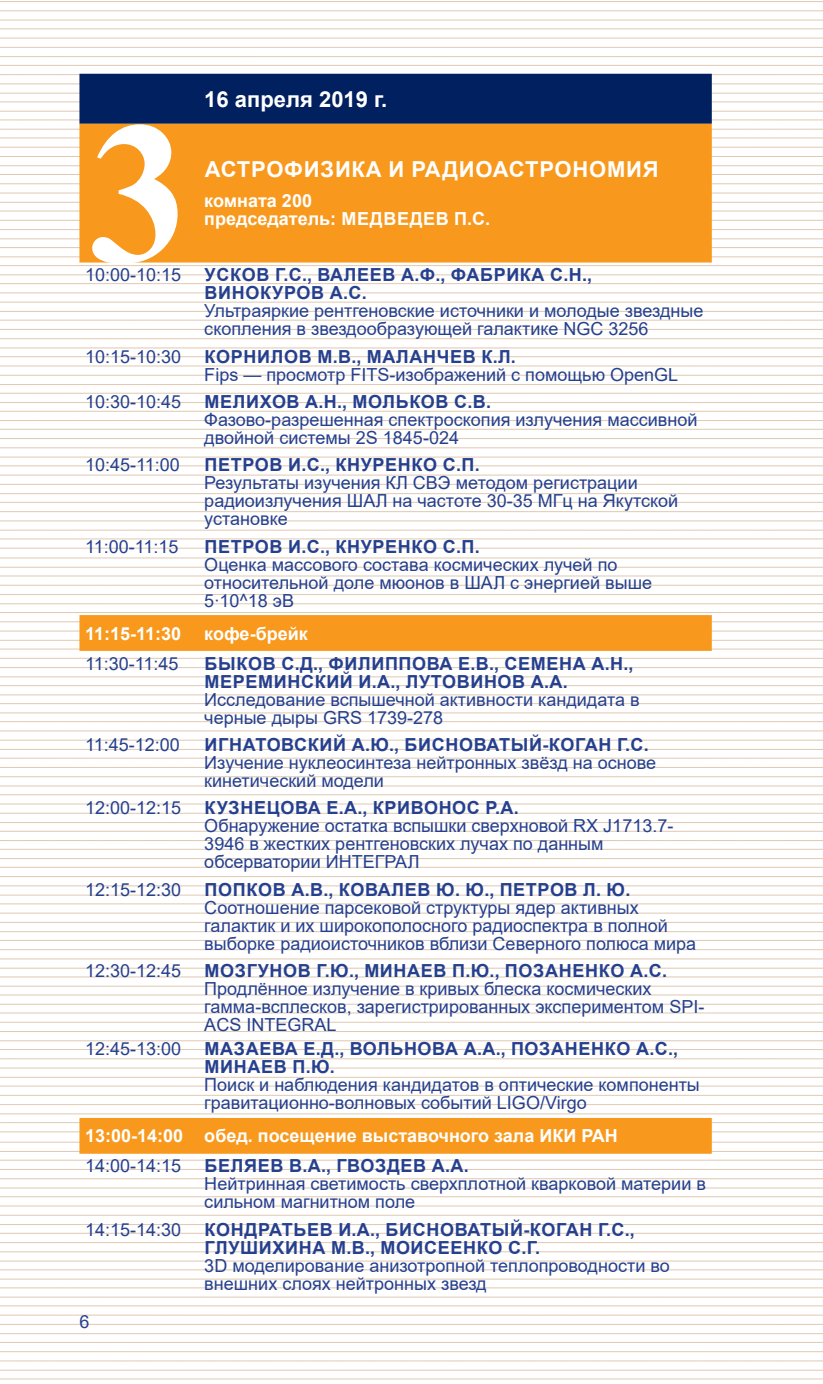
<style>
.page{position:relative;width:823px;height:1384px;background:#fff}
.page>*{position:absolute;margin:0;border:0;box-sizing:border-box;transform-origin:0 0}
.t1{font:700 202px "Times New Roman";color:#fff}
.t2{font:700 22px "Arial";letter-spacing:.02em;color:#fff}
.t3{font:700 22px "Arial";color:#fff}
.t4{font:18px/18px "Arial";color:#25408f}
.t5{font:700 18px/18px "Arial";letter-spacing:.035em;color:#25408f}
.t6{font:700 18px/18px "Arial";color:#fff}
</style>
<div class="page">
<img style="left:0;top:1px;width:822px;height:1379px">
<div style="left:79px;top:74px;width:632px;height:50px;background:#002060"></div>
<div style="left:79px;top:124px;width:632px;height:138px;background:#f8991d"></div>
<div style="left:79px;top:615px;width:632px;height:36px;background:#f8991d"></div>
<div style="left:79px;top:1117px;width:632px;height:36px;background:#f8991d"></div>
<h1 class="t1" style="left:89px;top:47px;width:101px">3</h1>
<p class="t3" style="left:204px;top:83px;width:184px">16 апреля 2019 г.</p>
<p class="t2" style="left:204px;top:154px;width:455px">АСТРОФИЗИКА И РАДИОАСТРОНОМИЯ</p>
<p class="t6" style="left:204px;top:192px;width:287px">комната 200<br>председатель: МЕДВЕДЕВ П.С.</p>
<p class="t4" style="left:85px;top:266px;width:98px">10:00-10:15</p>
<p class="t5" style="left:204px;top:266px;width:389px">УСКОВ Г.С., ВАЛЕЕВ А.Ф., ФАБРИКА С.Н.,<br>ВИНОКУРОВ А.С.</p>
<p class="t4" style="left:204px;top:302px;width:500px">Ультраяркие рентгеновские источники и молодые звездные скопления в звездообразующей галактике NGC 3256</p>
<p class="t4" style="left:85px;top:347px;width:98px">10:15-10:30</p>
<p class="t5" style="left:204px;top:347px;width:312px">КОРНИЛОВ М.В., МАЛАНЧЕВ К.Л.</p>
<p class="t4" style="left:204px;top:365px;width:475px">Fips — просмотр FITS-изображений с помощью OpenGL</p>
<p class="t4" style="left:85px;top:392px;width:98px">10:30-10:45</p>
<p class="t5" style="left:204px;top:393px;width:288px">МЕЛИХОВ А.Н., МОЛЬКОВ С.В.</p>
<p class="t4" style="left:204px;top:410px;width:494px">Фазово-разрешенная спектроскопия излучения массивной двойной системы 2S 1845-024</p>
<p class="t4" style="left:85px;top:456px;width:96px">10:45-11:00</p>
<p class="t5" style="left:204px;top:456px;width:276px">ПЕТРОВ И.С., КНУРЕНКО С.П.</p>
<p class="t4" style="left:204px;top:474px;width:475px">Результаты изучения КЛ СВЭ методом регистрации радиоизлучения ШАЛ на частоте 30-35 МГц на Якутской установке</p>
<p class="t4" style="left:85px;top:537px;width:95px">11:00-11:15</p>
<p class="t5" style="left:204px;top:537px;width:276px">ПЕТРОВ И.С., КНУРЕНКО С.П.</p>
<p class="t4" style="left:204px;top:555px;width:449px">Оценка массового состава космических лучей по относительной доле мюонов в ШАЛ с энергией выше<br>5∙10^18 эВ</p>
<p class="t6" style="left:85px;top:624px;width:98px">11:15-11:30</p>
<p class="t6" style="left:204px;top:624px;width:105px">кофе-брейк</p>
<p class="t4" style="left:85px;top:654px;width:95px">11:30-11:45</p>
<p class="t5" style="left:204px;top:654px;width:430px">БЫКОВ С.Д., ФИЛИППОВА Е.В., СЕМЕНА А.Н.,<br>МЕРЕМИНСКИЙ И.А., ЛУТОВИНОВ А.А.</p>
<p class="t4" style="left:204px;top:690px;width:436px">Исследование вспышечной активности кандидата в черные дыры GRS 1739-278</p>
<p class="t4" style="left:85px;top:735px;width:96px">11:45-12:00</p>
<p class="t5" style="left:204px;top:735px;width:445px">ИГНАТОВСКИЙ А.Ю., БИСНОВАТЫЙ-КОГАН Г.С.</p>
<p class="t4" style="left:204px;top:753px;width:453px">Изучение нуклеосинтеза нейтронных звёзд на основе кинетический модели</p>
<p class="t4" style="left:85px;top:798px;width:98px">12:00-12:15</p>
<p class="t5" style="left:204px;top:799px;width:315px">КУЗНЕЦОВА Е.А., КРИВОНОС Р.А.</p>
<p class="t4" style="left:204px;top:816px;width:470px">Обнаружение остатка вспышки сверхновой RX J1713.7-<br>3946 в жестких рентгеновских лучах по данным обсерватории ИНТЕГРАЛ</p>
<p class="t4" style="left:85px;top:880px;width:98px">12:15-12:30</p>
<p class="t5" style="left:204px;top:880px;width:427px">ПОПКОВ А.В., КОВАЛЕВ Ю. Ю., ПЕТРОВ Л. Ю.</p>
<p class="t4" style="left:204px;top:898px;width:493px">Соотношение парсековой структуры ядер активных галактик и их широкополосного радиоспектра в полной выборке радиоисточников вблизи Северного полюса мира</p>
<p class="t4" style="left:85px;top:961px;width:98px">12:30-12:45</p>
<p class="t5" style="left:204px;top:961px;width:463px">МОЗГУНОВ Г.Ю., МИНАЕВ П.Ю., ПОЗАНЕНКО А.С.</p>
<p class="t4" style="left:204px;top:979px;width:501px">Продлённое излучение в кривых блеска космических гамма-всплесков, зарегистрированных экспериментом SPI-<br>ACS INTEGRAL</p>
<p class="t4" style="left:85px;top:1039px;width:98px">12:45-13:00</p>
<p class="t5" style="left:204px;top:1040px;width:474px">МАЗАЕВА Е.Д., ВОЛЬНОВА А.А., ПОЗАНЕНКО А.С.,<br>МИНАЕВ П.Ю.</p>
<p class="t4" style="left:204px;top:1075px;width:497px">Поиск и наблюдения кандидатов в оптические компоненты гравитационно-волновых событий LIGO/Virgo</p>
<p class="t6" style="left:85px;top:1127px;width:534px">13:00-14:00 обед. посещение выставочного зала ИКИ РАН</p>
<p class="t4" style="left:85px;top:1156px;width:98px">14:00-14:15</p>
<p class="t5" style="left:204px;top:1157px;width:265px">БЕЛЯЕВ В.А., ГВОЗДЕВ А.А.</p>
<p class="t4" style="left:204px;top:1174px;width:503px">Нейтринная светимость сверхплотной кварковой материи в сильном магнитном поле</p>
<p class="t4" style="left:85px;top:1220px;width:98px">14:15-14:30</p>
<p class="t5" style="left:204px;top:1220px;width:431px">КОНДРАТЬЕВ И.А., БИСНОВАТЫЙ-КОГАН Г.С.,<br>ГЛУШИХИНА М.В., МОИСЕЕНКО С.Г.</p>
<p class="t4" style="left:204px;top:1256px;width:466px">3D моделирование анизотропной теплопроводности во внешних слоях нейтронных звезд</p>
<p class="t4" style="left:79px;top:1312px;width:12px">6</p>
</div>
